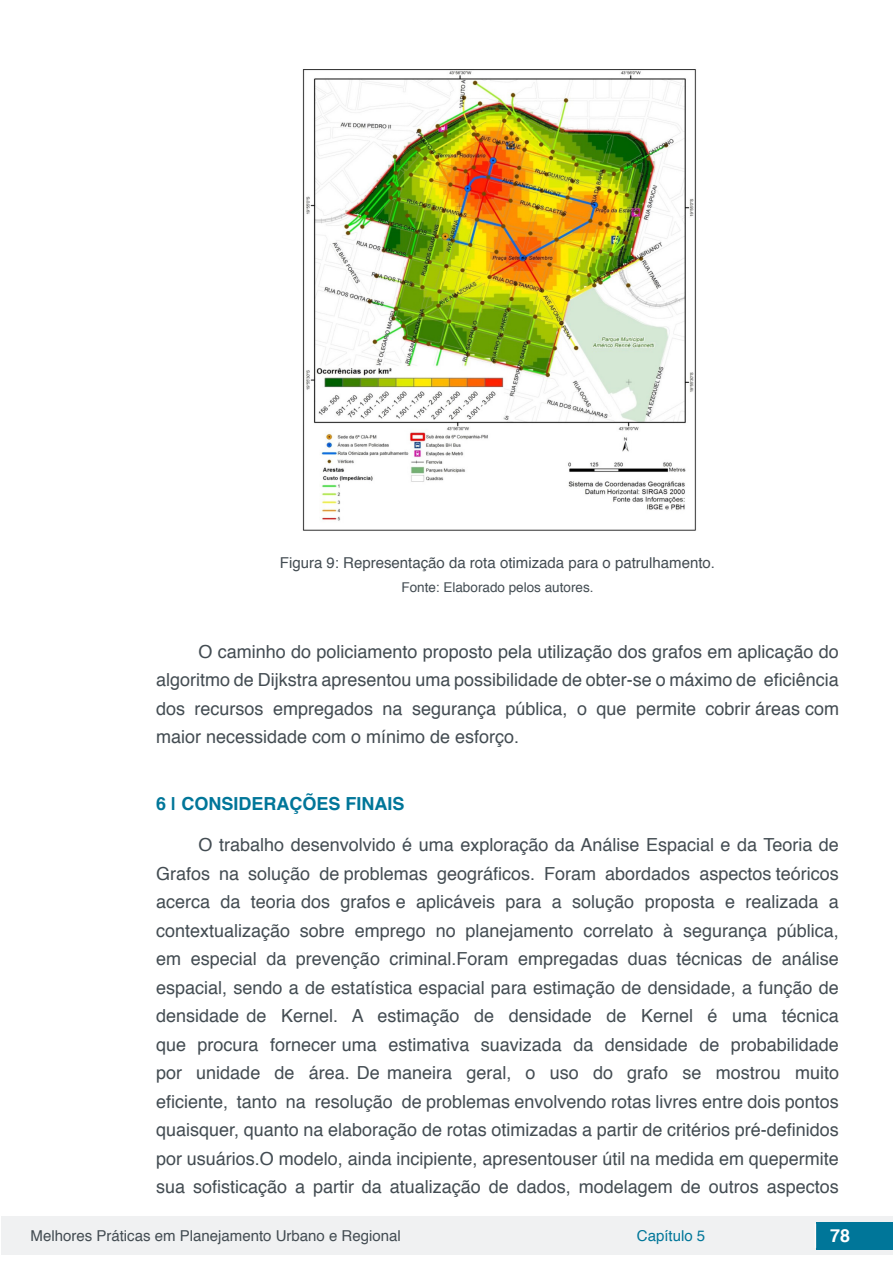
<style>
.page{position:relative;width:893px;height:1263px;background:#fff}
.page>*{position:absolute;margin:0;border:0;box-sizing:border-box;transform-origin:0 0}
.txt{font:18px/28.5px "Helvetica";color:#434c52;text-align:justify}
.t1{font:700 18px "Helvetica";color:#007699}
.t2{font:700 18px "Helvetica";color:#fff}
.info_tab_gra_imag{font:15px "Helvetica";color:#434c52}
.t3{font:15px "Helvetica";color:#007699}
.fonte_tab_gra_imag{font:13.5px "Helvetica";color:#434c52}
</style>
<div class="page">
<div style="left:1px;top:1216px;width:891px;height:38px;background:#f0f1f2"></div>
<div style="left:816px;top:1222px;width:77px;height:27px;background:#007699"></div>
<svg style="left:815px;top:1224px;width:1px;height:24px"></svg>
<img style="left:302px;top:69px;width:394px;height:462px">
<p class="info_tab_gra_imag" style="left:280px;top:551px;width:437px">Figura 9: Representação da rota otimizada para o patrulhamento.</p>
<p class="fonte_tab_gra_imag" style="left:401px;top:577px;width:194px">Fonte: Elaborado pelos autores.</p>
<p class="txt" style="left:156px;top:638px;width:684px;text-indent:43px">O caminho do policiamento proposto pela utilização dos grafos em aplicação do algoritmo de Dijkstra apresentou uma possibilidade de obter-se o máximo de eficiência dos recursos empregados na segurança pública, o que permite cobrir áreas com maior necessidade com o mínimo de esforço.</p>
<p class="t1" style="left:156px;top:789px;width:250px">6 | CONSIDERAÇÕES FINAIS</p>
<p class="txt" style="left:156px;top:831px;width:684px;text-indent:43px">O trabalho desenvolvido é uma exploração da Análise Espacial e da Teoria de Grafos na solução de problemas geográficos. Foram abordados aspectos teóricos acerca da teoria dos grafos e aplicáveis para a solução proposta e realizada a contextualização sobre emprego no planejamento correlato à segurança pública, em especial da prevenção criminal.Foram empregadas duas técnicas de análise espacial, sendo a de estatística espacial para estimação de densidade, a função de densidade de Kernel. A estimação de densidade de Kernel é uma técnica que procura fornecer uma estimativa suavizada da densidade de probabilidade por unidade de área. De maneira geral, o uso do grafo se mostrou muito eficiente, tanto na resolução de problemas envolvendo rotas livres entre dois pontos quaisquer, quanto na elaboração de rotas otimizadas a partir de critérios pré-definidos por usuários.O modelo, ainda incipiente, apresentouser útil na medida em quepermite sua sofisticação a partir da atualização de dados, modelagem de outros aspectos</p>
<p class="info_tab_gra_imag" style="left:31px;top:1224px;width:372px">Melhores Práticas em Planejamento Urbano e Regional</p>
<p class="t3" style="left:637px;top:1224px;width:70px">Capítulo 5</p>
<p class="t2" style="left:830px;top:1221px;width:22px">78</p>
</div>
